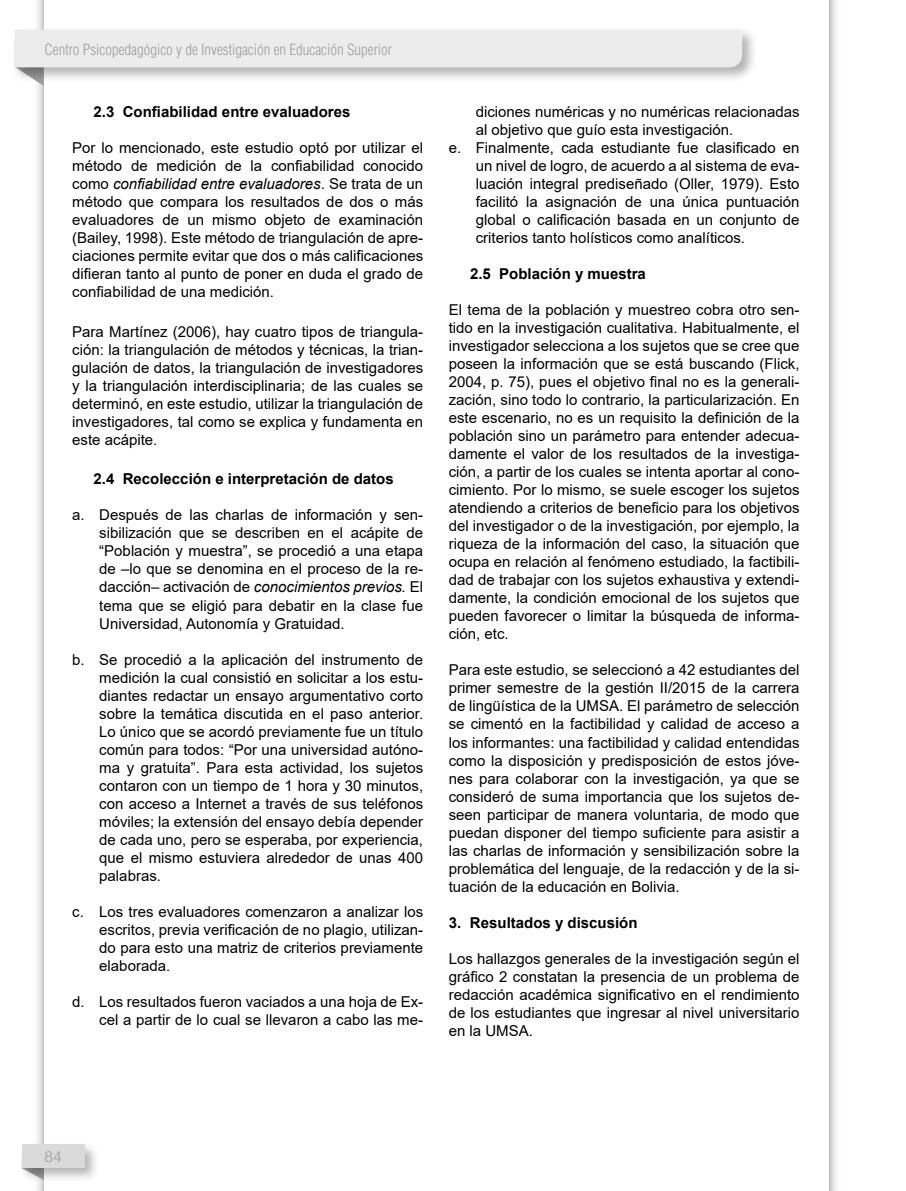
<style>
.page{position:relative;width:906px;height:1191px;background:#fff}
.page>*{position:absolute;margin:0;border:0;box-sizing:border-box;transform-origin:0 0}
.t1{font:300 15.3px "Helvetica LT Std";color:#9c9c9c}
.t2{font:15px/18px "Arial";color:#000;text-align:justify}
.t3{font:700 15px "Arial";color:#000}
.t4{font:300 condensed 15px "Helvetica LT Std";color:#9c9c9c}
.s1{font-style:italic}
</style>
<div class="page">
<svg style="left:37px;top:0;width:7px;height:1191px"></svg>
<svg style="left:829px;top:0;width:8px;height:1191px"></svg>
<div style="left:12px;top:26px;width:745px;height:56px;background:#000;opacity:.3"></div>
<svg style="left:15px;top:29px;width:727px;height:57px"></svg>
<div style="left:19px;top:1141px;width:81px;height:42px;background:#000;opacity:.3"></div>
<div style="left:22px;top:1144px;width:62px;height:24px;background:#dadada"></div>
<p class="t4" style="left:45px;top:40px;width:349px">Centro Psicopedagógico y de Investigación en Educación Superior</p>
<p class="t3" style="left:94px;top:101px;width:258px">2.3 Confiabilidad entre evaluadores</p>
<p class="t2" style="left:72px;top:139px;width:352px">Por lo mencionado, este estudio optó por utilizar el método de medición de la confiabilidad conocido como <span class="s1">confiabilidad entre evaluadores</span>. Se trata de un método que compara los resultados de dos o más evaluadores de un mismo objeto de examinación (Bailey, 1998). Este método de triangulación de apre&shy;ciaciones permite evitar que dos o más calificaciones difieran tanto al punto de poner en duda el grado de confiabilidad de una medición.</p>
<p class="t2" style="left:72px;top:322px;width:352px">Para Martínez (2006), hay cuatro tipos de triangula&shy;ción: la triangulación de métodos y técnicas, la trian&shy;gulación de datos, la triangulación de investigadores y la triangulación interdisciplinaria; de las cuales se determinó, en este estudio, utilizar la triangulación de investigadores, tal como se explica y fundamenta en este acápite.</p>
<p class="t3" style="left:94px;top:468px;width:302px">2.4 Recolección e interpretación de datos</p>
<p class="t2" style="left:99px;top:506px;width:325px;text-indent:-27px">a. Después de las charlas de información y sen&shy;sibilización que se describen en el acápite de “Población y muestra”, se procedió a una etapa de –lo que se denomina en el proceso de la re&shy;dacción– activación de <span class="s1">conocimientos previos.</span> El tema que se eligió para debatir en la clase fue Universidad, Autonomía y Gratuidad.</p>
<p class="t2" style="left:99px;top:650px;width:325px;text-indent:-27px">b. Se procedió a la aplicación del instrumento de medición la cual consistió en solicitar a los estu&shy;diantes redactar un ensayo argumentativo corto sobre la temática discutida en el paso anterior.<br>Lo único que se acordó previamente fue un título común para todos: “Por una universidad autóno&shy;ma y gratuita”. Para esta actividad, los sujetos contaron con un tiempo de 1 hora y 30 minutos, con acceso a Internet a través de sus teléfonos móviles; la extensión del ensayo debía depender de cada uno, pero se esperaba, por experiencia, que el mismo estuviera alrededor de unas 400 palabras.</p>
<p class="t2" style="left:99px;top:902px;width:325px;text-indent:-27px">c. Los tres evaluadores comenzaron a analizar los escritos, previa verificación de no plagio, utilizan&shy;do para esto una matriz de criterios previamente elaborada.</p>
<p class="t2" style="left:72px;top:992px;width:352px;text-align:right">d. Los resultados fueron vaciados a una hoja de Ex&shy;cel a partir de lo cual se llevaron a cabo las me-</p>
<p class="t2" style="left:476px;top:103px;width:325px">diciones numéricas y no numéricas relacionadas</p>
<p class="t2" style="left:476px;top:121px;width:259px">al objetivo que guío esta investigación.</p>
<p class="t2" style="left:449px;top:139px;width:352px">e. Finalmente, cada estudiante fue clasificado en</p>
<p class="t2" style="left:476px;top:157px;width:325px">un nivel de logro, de acuerdo a al sistema de eva-</p>
<p class="t2" style="left:476px;top:175px;width:325px">luación integral prediseñado (Oller, 1979). Esto</p>
<p class="t2" style="left:476px;top:193px;width:325px">facilitó la asignación de una única puntuación</p>
<p class="t2" style="left:476px;top:211px;width:325px">global o calificación basada en un conjunto de</p>
<p class="t2" style="left:476px;top:229px;width:271px">criterios tanto holísticos como analíticos.</p>
<p class="t3" style="left:470px;top:263px;width:177px">2.5 Población y muestra</p>
<p class="t2" style="left:449px;top:301px;width:352px">El tema de la población y muestreo cobra otro sen&shy;tido en la investigación cualitativa. Habitualmente, el investigador selecciona a los sujetos que se cree que poseen la información que se está buscando (Flick, 2004, p. 75), pues el objetivo final no es la generali&shy;zación, sino todo lo contrario, la particularización. En este escenario, no es un requisito la definición de la población sino un parámetro para entender adecua&shy;damente el valor de los resultados de la investiga&shy;ción, a partir de los cuales se intenta aportar al cono&shy;cimiento. Por lo mismo, se suele escoger los sujetos atendiendo a criterios de beneficio para los objetivos del investigador o de la investigación, por ejemplo, la riqueza de la información del caso, la situación que ocupa en relación al fenómeno estudiado, la factibili&shy;dad de trabajar con los sujetos exhaustiva y extendi&shy;damente, la condición emocional de los sujetos que pueden favorecer o limitar la búsqueda de informa&shy;ción, etc.</p>
<p class="t2" style="left:449px;top:661px;width:352px">Para este estudio, se seleccionó a 42 estudiantes del primer semestre de la gestión II/2015 de la carrera de lingüística de la UMSA. El parámetro de selección se cimentó en la factibilidad y calidad de acceso a los informantes: una factibilidad y calidad entendidas como la disposición y predisposición de estos jóve&shy;nes para colaborar con la investigación, ya que se consideró de suma importancia que los sujetos de&shy;seen participar de manera voluntaria, de modo que puedan disponer del tiempo suficiente para asistir a las charlas de información y sensibilización sobre la problemática del lenguaje, de la redacción y de la si&shy;tuación de la educación en Bolivia.</p>
<p class="t3" style="left:449px;top:911px;width:190px">3. Resultados y discusión</p>
<p class="t2" style="left:449px;top:949px;width:352px">Los hallazgos generales de la investigación según el gráfico 2 constatan la presencia de un problema de redacción académica significativo en el rendimiento de los estudiantes que ingresar al nivel universitario en la UMSA.</p>
<p class="t1" style="left:45px;top:1147px;width:19px">84</p>
</div>
